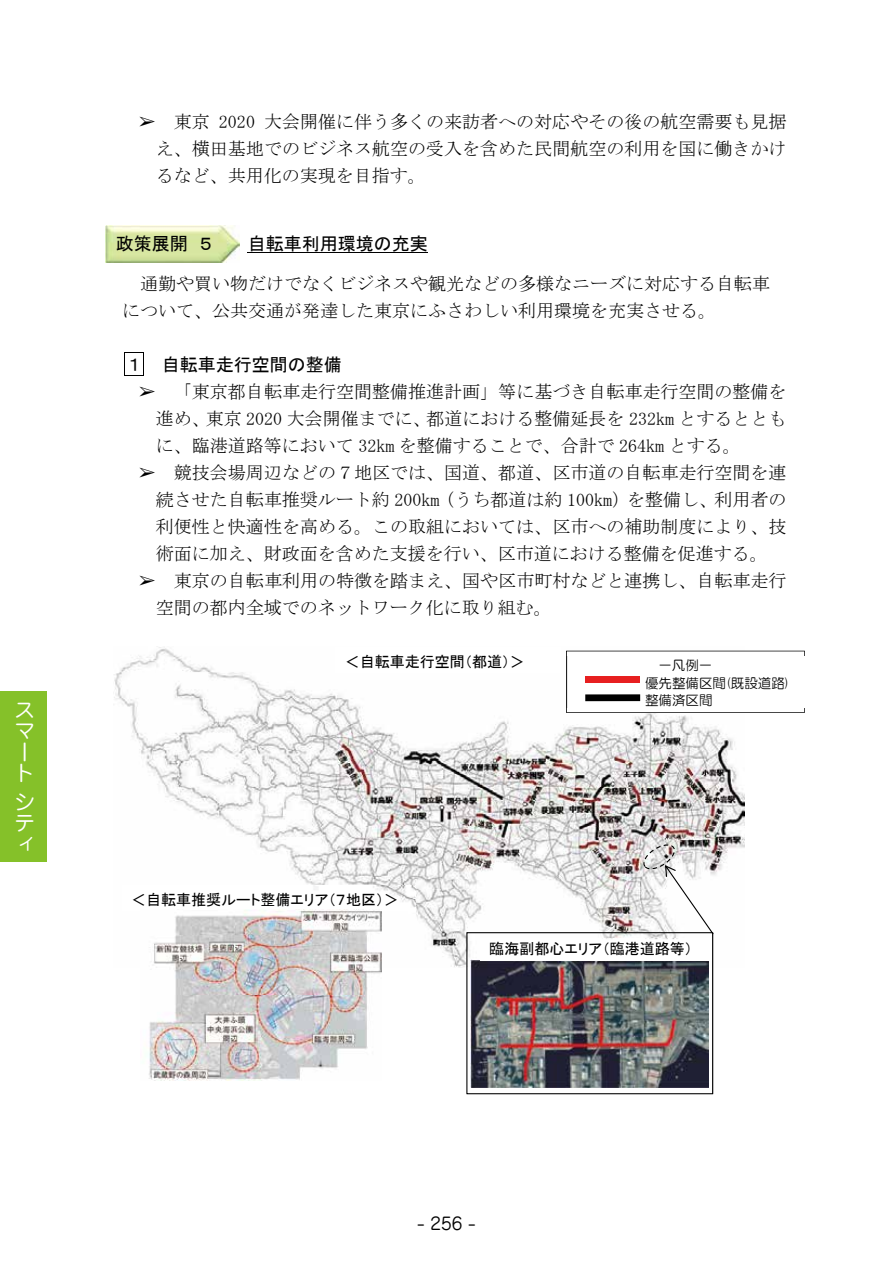
<style>
.page{position:relative;width:893px;height:1263px;background:#fff}
.page>*{position:absolute;margin:0;border:0;box-sizing:border-box;transform-origin:0 0}
.t1{font:21.3px/21.3px "Jun 201 Pro";color:#fff}
.t2{font:18px/27px "MS Mincho";color:#000;text-align:justify}
.t3{font:18px "MS Gothic";color:#000}
.t4{font:16.95px "Jun 201 Pro";color:#000}
.t5{font:15px "MS P Gothic";color:#000}
.t6{font:13.5px/17.5px "HG Maru Gothic MPRO";color:#000}
</style>
<div class="page">
<div style="left:0;top:692px;width:47px;height:170px;background:#85c129"></div>
<svg style="left:124px;top:352px;width:20px;height:24px"></svg>
<hr style="left:248px;top:252px;width:180px;height:1px;background:#000">
<img style="left:106px;top:225px;width:133px;height:37px">
<img style="left:114px;top:647px;width:630px;height:321px">
<img style="left:336px;top:647px;width:225px;height:26px">
<svg style="left:566px;top:651px;width:239px;height:62px"></svg>
<img style="left:566px;top:657px;width:238px;height:50px">
<div style="left:585px;top:676px;width:55px;height:6px;background:#e71f20"></div>
<div style="left:585px;top:694px;width:55px;height:7px;background:#000"></div>
<img style="left:122px;top:885px;width:293px;height:26px">
<img style="left:141px;top:910px;width:241px;height:171px">
<img style="left:466px;top:844px;width:248px;height:250px">
<p class="t1" style="left:14px;top:696px;width:21px">スマート</p>
<p class="t1" style="left:14px;top:789px;width:21px;text-align:justify">シティ</p>
<p class="t2" style="left:156px;top:108px;width:632px;text-indent:-18px">➢ 東京 2020 大会開催に伴う多くの来訪者への対応やその後の航空需要も見据え、横田基地でのビジネス航空の受入を含めた民間航空の利用を国に働きかけるなど、共用化の実現を目指す。</p>
<p class="t3" style="left:116px;top:234px;width:100px">政策展開 ５</p>
<p class="t3" style="left:248px;top:234px;width:182px">自転車利用環境の充実</p>
<p class="t2" style="left:122px;top:270px;width:649px;text-indent:18px">通勤や買い物だけでなくビジネスや観光などの多様なニーズに対応する自転車について、公共交通が発達した東京にふさわしい利用環境を充実させる。</p>
<p class="t3" style="left:125px;top:355px;width:218px">１ 自転車走行空間の整備</p>
<p class="t2" style="left:156px;top:378px;width:632px;text-indent:-18px">➢ 「東京都自転車走行空間整備推進計画」等に基づき自転車走行空間の整備を進め、東京 2020 大会開催までに、都道における整備延長を 232km とするとともに、臨港道路等において 32km を整備することで、合計で 264km とする。</p>
<p class="t2" style="left:156px;top:459px;width:632px;text-indent:-18px">➢ 競技会場周辺などの７地区では、国道、都道、区市道の自転車走行空間を連続させた自転車推奨ルート約 200km（うち都道は約 100km）を整備し、利用者の利便性と快適性を高める。この取組においては、区市への補助制度により、技術面に加え、財政面を含めた支援を行い、区市道における整備を促進する。</p>
<p class="t2" style="left:156px;top:567px;width:632px;text-indent:-18px">➢ 東京の自転車利用の特徴を踏まえ、国や区市町村などと連携し、自転車走行空間の都内全域でのネットワーク化に取り組む。</p>
<p class="t5" style="left:345px;top:654px;width:182px">＜自転車走行空間（都道）＞</p>
<p class="t6" style="left:645px;top:657px;width:146px;text-indent:13px">－凡例－<br>優先整備区間(既設道路)整備済区間</p>
<p class="t5" style="left:131px;top:892px;width:269px">＜自転車推奨ルート整備エリア（７地区）＞</p>
<p class="t5" style="left:489px;top:941px;width:205px">臨海副都心エリア（臨港道路等）</p>
<p class="t4" style="left:417px;top:1210px;width:60px">- 256 -</p>
</div>
